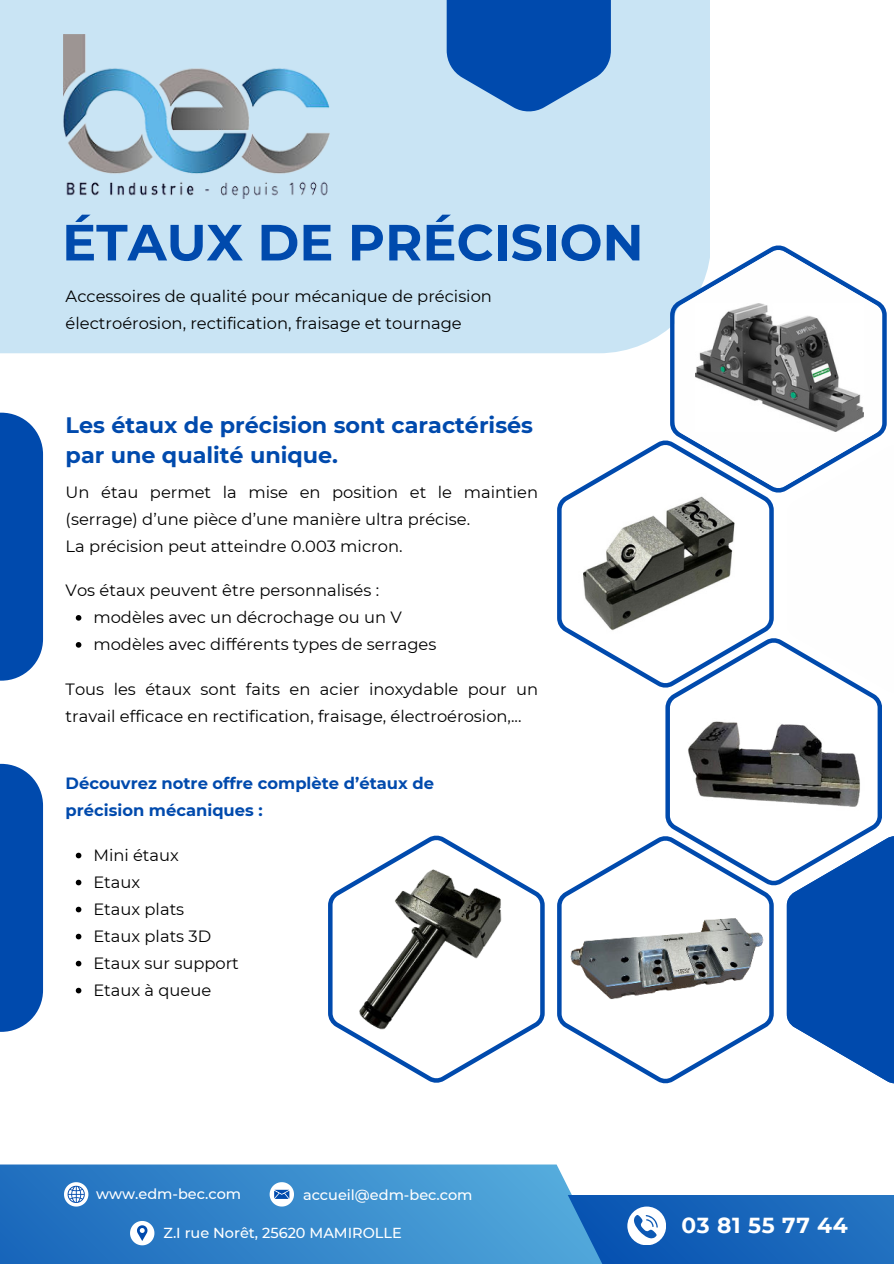
<style>
.page{position:relative;width:894px;height:1264px;background:#fff}
.page>*{position:absolute;margin:0;border:0;box-sizing:border-box;transform-origin:0 0}
.t1{font:700 50.85px "Montserrat";color:#004aad}
.t2{font:700 22.35px/30.3px "Montserrat";color:#004aad}
.t3{font:700 21.75px "Montserrat";letter-spacing:.03em;color:#fff}
.t4{font:16.35px/27px "Montserrat";color:#000}
.t5{font:700 16.35px/27px "Montserrat";color:#004aad}
.t6{font:500 14.55px "Montserrat";color:#fff}
</style>
<div class="page">
<div style="left:0;top:412px;width:43px;height:268px;background:#004aad"></div>
<div style="left:0;top:763px;width:43px;height:268px;background:#004aad"></div>
<div style="left:0;top:0;width:709px;height:353px;background:#c9e4f4"></div>
<svg style="left:446px;top:0;width:164px;height:112px;fill:#004aad"></svg>
<img style="left:64px;top:35px;width:265px;height:163px">
<svg style="left:76px;top:852px;width:5px;height:6px"></svg>
<svg style="left:76px;top:879px;width:5px;height:6px"></svg>
<svg style="left:76px;top:906px;width:5px;height:6px"></svg>
<svg style="left:76px;top:933px;width:5px;height:6px"></svg>
<svg style="left:76px;top:960px;width:5px;height:6px"></svg>
<svg style="left:76px;top:987px;width:5px;height:6px"></svg>
<svg style="left:665px;top:638px;width:216px;height:248px"></svg>
<svg style="left:328px;top:835px;width:216px;height:248px"></svg>
<img style="left:335px;top:843px;width:202px;height:231px">
<svg style="left:557px;top:835px;width:216px;height:249px"></svg>
<svg style="left:557px;top:440px;width:216px;height:248px"></svg>
<svg style="left:670px;top:245px;width:216px;height:248px"></svg>
<img style="left:564px;top:448px;width:202px;height:231px">
<svg style="left:786px;top:835px;width:107px;height:249px"></svg>
<div style="left:786px;top:445px;width:107px;height:248px;background:#fefefe"></div>
<svg style="left:674px;top:250px;width:207px;height:238px"></svg>
<img style="left:695px;top:304px;width:168px;height:127px">
<img style="left:682px;top:693px;width:181px;height:137px">
<img style="left:566px;top:912px;width:199px;height:91px">
<svg style="left:76px;top:615px;width:5px;height:5px"></svg>
<svg style="left:76px;top:642px;width:5px;height:5px"></svg>
<svg style="left:0;top:1164px;width:572px;height:99px;background:#3586ca"></svg>
<svg style="left:64px;top:1182px;width:24px;height:24px"></svg>
<svg style="left:130px;top:1220px;width:24px;height:25px"></svg>
<svg style="left:269px;top:1182px;width:25px;height:24px"></svg>
<svg style="left:441px;top:1195px;width:452px;height:68px;background:#2d7bc4"></svg>
<h1 class="t1" style="left:62px;top:206px;width:583px">ÉTAUX DE PRÉCISION</h1>
<p class="t4" style="left:66px;top:282px;width:428px">Accessoires de qualité pour mécanique de précision électroérosion, rectification, fraisage et tournage</p>
<h2 class="t2" style="left:66px;top:409px;width:469px">Les étaux de précision sont caractérisés par une qualité unique.</h2>
<p class="t4" style="left:66px;top:477px;width:474px">Un étau permet la mise en position et le maintien (serrage) d’une pièce d’une manière ultra précise.<br>La précision peut atteindre 0.003 micron.</p>
<p class="t4" style="left:93px;top:576px;width:344px;text-indent:-28px">Vos étaux peuvent être personnalisés : modèles avec un décrochage ou un V modèles avec différents types de serrages</p>
<p class="t4" style="left:66px;top:674px;width:474px">Tous les étaux sont faits en acier inoxydable pour un travail efficace en rectification, fraisage, électroérosion,...</p>
<p class="t5" style="left:66px;top:768px;width:370px">Découvrez notre offre complète d’étaux de précision mécaniques :</p>
<p class="t4" style="left:93px;top:840px;width:147px">Mini étaux<br>Etaux<br>Etaux plats<br>Etaux plats 3D<br>Etaux sur support<br>Etaux à queue</p>
<p class="t6" style="left:96px;top:1183px;width:146px">www.edm-bec.com</p>
<p class="t6" style="left:163px;top:1223px;width:240px">Z.I rue Norêt, 25620 MAMIROLLE</p>
<p class="t6" style="left:303px;top:1184px;width:171px">accueil@edm-bec.com</p>
<h3 class="t3" style="left:681px;top:1209px;width:168px">03 81 55 77 44</h3>
</div>
